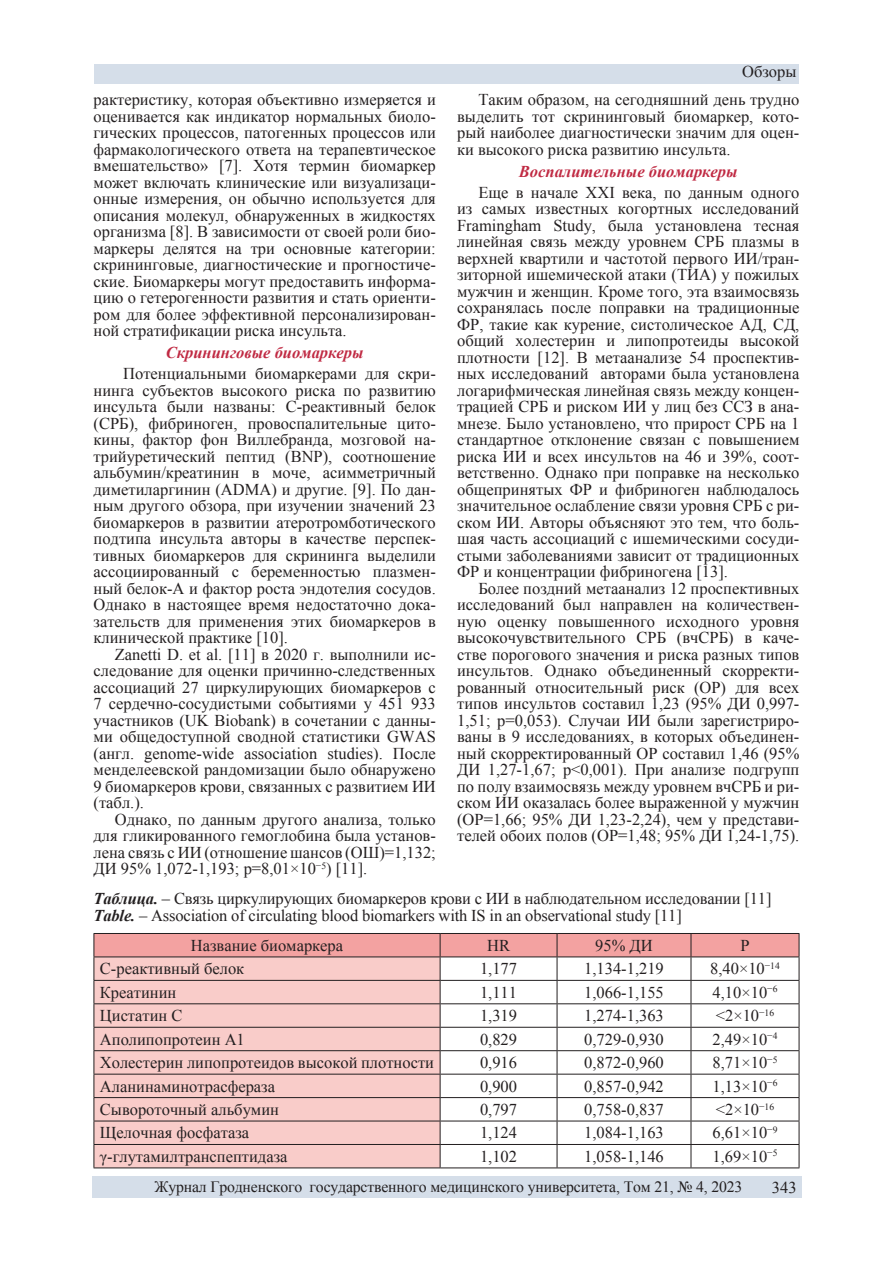
<style>
.page{position:relative;width:893px;height:1263px;background:#fff}
.page>*{position:absolute;margin:0;border:0;box-sizing:border-box;transform-origin:0 0}
.t1{font:16.5px/16.5px "Times New Roman";color:#231f20;text-align:justify}
.t2{font:italic 700 16.5px "Times New Roman";color:#c02a43}
.t3{font:15.75px "Times New Roman";letter-spacing:-.01em;color:#231f20}
.s1{font-weight:700;font-style:italic}
</style>
<div class="page">
<div style="left:94px;top:65px;width:705px;height:19px;background:#d5dee9"></div>
<div style="left:92px;top:1176px;width:709px;height:22px;background:#d5dee9"></div>
<svg style="left:94px;top:933px;width:706px;height:234px"></svg>
<hr style="left:94px;top:1167px;width:346px;height:1px;background:#231f20">
<hr style="left:440px;top:1167px;width:117px;height:1px;background:#231f20">
<hr style="left:557px;top:1167px;width:134px;height:1px;background:#231f20">
<hr style="left:691px;top:1167px;width:108px;height:1px;background:#231f20">
<p class="t1" style="left:94px;top:91px;width:344px">рактеристику, которая объективно измеряется и оценивается как индикатор нормальных биоло&shy;гических процессов, патогенных процессов или фармакологического ответа на терапевтическое вмешательство» [7]. Хотя термин биомаркер может включать клинические или визуализаци&shy;онные измерения, он обычно используется для описания молекул, обнаруженных в жидкостях организма [8]. В зависимости от своей роли био&shy;маркеры делятся на три основные категории: скрининговые, диагностические и прогностиче&shy;ские. Биомаркеры могут предоставить информа&shy;цию о гетерогенности развития и стать ориенти&shy;ром для более эффективной персонализирован&shy;ной стратификации риска инсульта.</p>
<p class="t2" style="left:166px;top:341px;width:199px">Скрининговые биомаркеры</p>
<p class="t1" style="left:94px;top:365px;width:344px;text-indent:30px">Потенциальными биомаркерами для скри&shy;нинга субъектов высокого риска по развитию инсульта были названы: С-реактивный белок (СРБ), фибриноген, провоспалительные цито&shy;кины, фактор фон Виллебранда, мозговой на&shy;трийуретический пептид (BNP), соотношение альбумин/креатинин в моче, асимметричный диметиларгинин (ADMA) и другие. [9]. По дан&shy;ным другого обзора, при изучении значений 23 биомаркеров в развитии атеротромботического подтипа инсульта авторы в качестве перспек&shy;тивных биомаркеров для скрининга выделили ассоциированный с беременностью плазмен&shy;ный белок-А и фактор роста эндотелия сосудов.<br>Однако в настоящее время недостаточно дока&shy;зательств для применения этих биомаркеров в клинической практике [10].</p>
<p class="t1" style="left:94px;top:645px;width:344px;text-indent:21px">Zanetti D. et al. [11] в 2020 г. выполнили ис&shy;следование для оценки причинно-следственных ассоциаций 27 циркулирующих биомаркеров с 7 сердечно-сосудистыми событиями у 451 933 участников (UK Biobank) в сочетании с данны&shy;ми общедоступной сводной статистики GWAS (англ. genome-wide association studies). После менделеевской рандомизации было обнаружено 9 биомаркеров крови, связанных с развитием ИИ (табл.).</p>
<p class="t1" style="left:94px;top:810px;width:344px;text-indent:21px">Однако, по данным другого анализа, только для гликированного гемоглобина была установ&shy;лена связь с ИИ (отношение шансов (ОШ)=1,132; ДИ 95% 1,072-1,193; p=8,01×10<sup>−5</sup>) [11].</p>
<p class="t1" style="left:742px;top:63px;width:56px">Обзоры</p>
<p class="t1" style="left:457px;top:91px;width:344px;text-indent:21px">Таким образом, на сегодняшний день трудно выделить тот скрининговый биомаркер, кото&shy;рый наиболее диагностически значим для оцен&shy;ки высокого риска развитию инсульта.</p>
<p class="t2" style="left:519px;top:160px;width:220px">Воспалительные биомаркеры</p>
<p class="t1" style="left:457px;top:183px;width:344px;text-indent:21px">Еще в начале XXI века, по данным одного из самых известных когортных исследований Framingham Study, была установлена тесная линейная связь между уровнем СРБ плазмы в верхней квартили и частотой первого ИИ/тран&shy;зиторной ишемической атаки (ТИА) у пожилых мужчин и женщин. Кроме того, эта взаимосвязь сохранялась после поправки на традиционные ФР, такие как курение, систолическое АД, СД, общий холестерин и липопротеиды высокой плотности [12]. В метаанализе 54 проспектив&shy;ных исследований авторами была установлена логарифмическая линейная связь между концен&shy;трацией СРБ и риском ИИ у лиц без ССЗ в ана&shy;мнезе. Было установлено, что прирост СРБ на 1 стандартное отклонение связан с повышением риска ИИ и всех инсультов на 46 и 39%, соот&shy;ветственно. Однако при поправке на несколько общепринятых ФР и фибриноген наблюдалось значительное ослабление связи уровня СРБ с ри&shy;ском ИИ. Авторы объясняют это тем, что боль&shy;шая часть ассоциаций с ишемическими сосуди&shy;стыми заболеваниями зависит от традиционных ФР и концентрации фибриногена [13].</p>
<p class="t1" style="left:457px;top:579px;width:344px;text-indent:21px">Более поздний метаанализ 12 проспективных исследований был направлен на количествен&shy;ную оценку повышенного исходного уровня высокочувствительного CРБ (вчСРБ) в каче&shy;стве порогового значения и риска разных типов инсультов. Однако объединенный скорректи&shy;рованный относительный риск (ОР) для всех типов инсультов составил 1,23 (95% ДИ 0,997- 1,51; р=0,053). Случаи ИИ были зарегистриро&shy;ваны в 9 исследованиях, в которых объединен&shy;ный скорректированный ОР составил 1,46 (95% ДИ 1,27-1,67; p&lt;0,001). При анализе подгрупп по полу взаимосвязь между уровнем вчСРБ и ри&shy;ском ИИ оказалась более выраженной у мужчин (ОР=1,66; 95% ДИ 1,23-2,24), чем у представи&shy;телей обоих полов (ОР=1,48; 95% ДИ 1,24-1,75).</p>
<p class="t1" style="left:94px;top:890px;width:679px"><span class="s1">Таблица.</span> – Связь циркулирующих биомаркеров крови с ИИ в наблюдательном исследовании [11]<br><span class="s1">Table.</span> – Association of circulating blood biomarkers with IS in an observational study [11]</p>
<p class="t1" style="left:191px;top:937px;width:154px">Название биомаркера</p>
<p class="t1" style="left:487px;top:937px;width:24px">HR</p>
<p class="t1" style="left:595px;top:937px;width:59px">95% ДИ</p>
<p class="t1" style="left:740px;top:937px;width:11px">P</p>
<p class="t1" style="left:100px;top:960px;width:146px">C-реактивный белок</p>
<p class="t1" style="left:480px;top:960px;width:39px">1,177</p>
<p class="t1" style="left:584px;top:960px;width:81px">1,134-1,219</p>
<p class="t1" style="left:710px;top:960px;width:71px">8,40×10<sup>−14</sup></p>
<p class="t1" style="left:100px;top:984px;width:78px">Креатинин</p>
<p class="t1" style="left:480px;top:984px;width:39px">1,111</p>
<p class="t1" style="left:584px;top:984px;width:81px">1,066-1,155</p>
<p class="t1" style="left:712px;top:984px;width:66px">4,10×10<sup>−6</sup></p>
<p class="t1" style="left:100px;top:1007px;width:84px">Цистатин С</p>
<p class="t1" style="left:480px;top:1007px;width:39px">1,319</p>
<p class="t1" style="left:584px;top:1007px;width:81px">1,274-1,363</p>
<p class="t1" style="left:716px;top:1007px;width:60px">&lt;2×10<sup>−16</sup></p>
<p class="t1" style="left:100px;top:1031px;width:146px">Aполипопротеин А1</p>
<p class="t1" style="left:480px;top:1031px;width:39px">0,829</p>
<p class="t1" style="left:584px;top:1031px;width:81px">0,729-0,930</p>
<p class="t1" style="left:712px;top:1031px;width:66px">2,49×10<sup>−4</sup></p>
<p class="t1" style="left:100px;top:1054px;width:336px">Холестерин липопротеидов высокой плотности</p>
<p class="t1" style="left:480px;top:1054px;width:39px">0,916</p>
<p class="t1" style="left:584px;top:1054px;width:81px">0,872-0,960</p>
<p class="t1" style="left:712px;top:1054px;width:66px">8,71×10<sup>−5</sup></p>
<p class="t1" style="left:100px;top:1077px;width:177px">Аланинаминотрасфераза</p>
<p class="t1" style="left:480px;top:1077px;width:39px">0,900</p>
<p class="t1" style="left:584px;top:1077px;width:81px">0,857-0,942</p>
<p class="t1" style="left:712px;top:1077px;width:66px">1,13×10<sup>−6</sup></p>
<p class="t1" style="left:100px;top:1101px;width:181px">Сывороточный альбумин</p>
<p class="t1" style="left:480px;top:1101px;width:39px">0,797</p>
<p class="t1" style="left:584px;top:1101px;width:81px">0,758-0,837</p>
<p class="t1" style="left:716px;top:1101px;width:60px">&lt;2×10<sup>−16</sup></p>
<p class="t1" style="left:100px;top:1124px;width:151px">Щелочная фосфатаза</p>
<p class="t1" style="left:480px;top:1124px;width:39px">1,124</p>
<p class="t1" style="left:584px;top:1124px;width:81px">1,084-1,163</p>
<p class="t1" style="left:712px;top:1124px;width:66px">6,61×10<sup>−9</sup></p>
<p class="t1" style="left:100px;top:1148px;width:189px">γ-глутамилтранспептидаза</p>
<p class="t1" style="left:480px;top:1148px;width:39px">1,102</p>
<p class="t1" style="left:584px;top:1148px;width:81px">1,058-1,146</p>
<p class="t1" style="left:712px;top:1148px;width:66px">1,69×10<sup>−5</sup></p>
<p class="t3" style="left:154px;top:1176px;width:589px">Журнал Гродненского государственного медицинского университета, Том 21, № 4, 2023</p>
<p class="t1" style="left:772px;top:1178px;width:26px">343</p>
</div>
